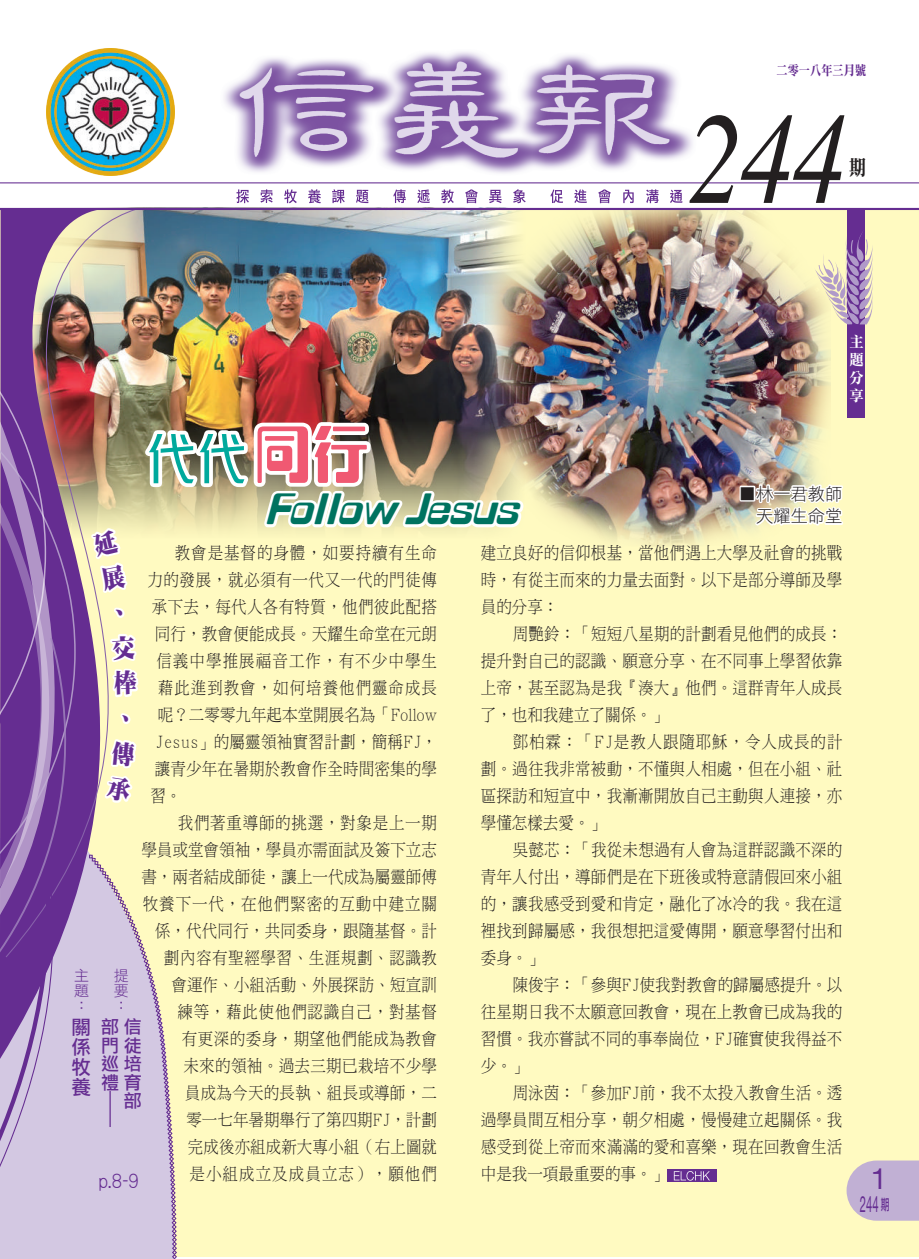
<style>
.page{position:relative;width:919px;height:1259px;background:#fff}
.page>*{position:absolute;margin:0;border:0;box-sizing:border-box;transform-origin:0 0}
.t1{font:italic 129.75px "Times";color:#231f20;scale:.83 1}
.t2{font:500 56.4px "M Elle HK";color:#00a99d;scale:.9 1}
.t3{font:italic 700 42.3px "M Computer HK";color:#007360;scale:.9 1}
.t4{font:29.25px "Helvetica Neue";color:#652d91}
.t5{font:22.5px "Helvetica Neue";color:#652d91;scale:.5 1}
.t6{font:21px "DF Li Song HK W7";color:#231f20;scale:.83 1}
.t7{font:19.95px "DF Li Hei HK W3";color:#652d91;scale:.9 1}
.t8{font:19.5px/20px "DF Li Hei HK W5";color:#652d91;text-align:justify}
.t9{font:18px/18.5px "DF Li Hei HK W5";color:#652d91;text-align:right}
.t10{font:18px "DF Li Hei HK W5";color:#652d91;scale:2 1}
.t11{font:17.25px/27px "DF Ming HK W3";letter-spacing:.015em;color:#231f20;text-align:justify;scale:.9 1}
.t12{font:17.25px "DF Ming HK W3";letter-spacing:.06em;color:#231f20;scale:.9 1}
.t13{font:17.25px "DF Ming HK W3";letter-spacing:.065em;color:#231f20;scale:.9 1}
.t14{font:17.25px "DF Ming HK W3";letter-spacing:.04em;color:#231f20;scale:.9 1}
.t15{font:17.25px "DF Ming HK W3";letter-spacing:.055em;color:#231f20;scale:.9 1}
.t16{font:17.25px "DF Ming HK W3";letter-spacing:.035em;color:#231f20;scale:.9 1}
.t17{font:17.25px "DF Ming HK W3";letter-spacing:.045em;color:#231f20;scale:.9 1}
.t18{font:17.25px "DF Ming HK W3";letter-spacing:.05em;color:#231f20;scale:.9 1}
.t19{font:17.25px/22.5px "DF Hei HK W3";color:#231f20;text-align:right}
.t20{font:15.15px/18.1px "DF Li Song HK W7";color:#fff;text-align:justify;scale:.95 1}
.t21{font:15px/15px "DF Li Hei HK W3";color:#652d91;text-align:justify}
.t22{font:13.5px "DF Li Song HK W7";color:#652d91;scale:.83 1}
.s1{font-family:"M Computer HK";font-weight:700;font-size:64.5px;color:#f05972}
.s2{font-family:"DF Li Hei HK W5";font-size:15px}
</style>
<div class="page">
<div style="left:0;top:208px;width:918px;height:1048px;background:#fffac1"></div>
<img style="left:29px;top:207px;width:500px;height:41px">
<img style="left:485px;top:210px;width:345px;height:336px">
<img style="left:224px;top:51px;width:469px;height:123px">
<img style="left:5px;top:210px;width:178px;height:477px">
<svg style="left:0;top:687px;width:86px;height:565px"></svg>
<svg style="left:0;top:379px;width:76px;height:585px"></svg>
<hr style="left:0;top:182px;width:918px;height:1px;background:#652d91">
<svg style="left:236px;top:189px;width:446px;height:14px"></svg>
<img style="left:47px;top:48px;width:127px;height:128px">
<svg style="left:846px;top:1160px;width:72px;height:60px"></svg>
<hr style="left:0;top:208px;width:918px;height:2px;background:#652d91">
<div style="left:847px;top:208px;width:18px;height:209px;background:#652d91"></div>
<svg style="left:814px;top:229px;width:58px;height:95px"></svg>
<div style="left:667px;top:1169px;width:49px;height:13px;background:#652d91"></div>
<svg style="left:673px;top:1171px;width:37px;height:9px"></svg>
<div style="left:739px;top:486px;width:16px;height:15px;border:3px solid #fff"></div>
<svg style="left:751px;top:471px;width:92px;height:58px"></svg>
<img style="left:86px;top:248px;width:441px;height:1011px">
<p class="t22" style="left:776px;top:63px;width:110px">二零一八年三月號</p>
<h1 class="t1" style="left:688px;top:47px;width:192px">244</h1>
<p class="t6" style="left:848px;top:156px;width:22px">期</p>
<p class="t20" style="left:849px;top:332px;width:16px">主題分享</p>
<h2 class="t2" style="left:146px;top:431px;width:250px">代代<span class="s1">同行</span></h2>
<h3 class="t3" style="left:265px;top:488px;width:294px">Follow Jesus</h3>
<p class="t19" style="left:738px;top:482px;width:105px">■林一君教師天耀生命堂</p>
<p class="t12" style="left:175px;top:543px;width:293px">教會是基督的身體，如要持續有生命</p>
<p class="t14" style="left:147px;top:570px;width:323px">力的發展，就必須有一代又一代的門徒傳</p>
<p class="t11" style="left:152px;top:592px;width:318px">承下去，每代人各有特質，他們彼此配搭</p>
<p class="t11" style="left:155px;top:619px;width:315px">同行，教會便能成長。天耀生命堂在元朗</p>
<p class="t13" style="left:156px;top:651px;width:313px">信義中學推展福音工作，有不少中學生</p>
<p class="t12" style="left:158px;top:678px;width:312px">藉此進到教會，如何培養他們靈命成長</p>
<p class="t11" style="left:158px;top:700px;width:311px">呢？二零零九年起本堂開展名為「Follow</p>
<p class="t11" style="left:156px;top:727px;width:313px">Jesus」的屬靈領袖實習計劃，簡稱FJ，</p>
<p class="t11" style="left:155px;top:754px;width:315px">讓青少年在暑期於教會作全時間密集的學</p>
<p class="t11" style="left:150px;top:781px;width:36px">習。</p>
<p class="t17" style="left:178px;top:813px;width:289px">我們著重導師的挑選，對象是上一期</p>
<p class="t11" style="left:141px;top:835px;width:330px">學員或堂會領袖，學員亦需面試及簽下立志</p>
<p class="t11" style="left:141px;top:862px;width:330px">書，兩者結成師徒，讓上一代成為屬靈師傅</p>
<p class="t15" style="left:143px;top:894px;width:328px">牧養下一代，在他們緊密的互動中建立關</p>
<p class="t11" style="left:155px;top:916px;width:315px">係，代代同行，共同委身，跟隨基督。計</p>
<p class="t16" style="left:164px;top:948px;width:305px">劃內容有聖經學習、生涯規劃、認識教</p>
<p class="t11" style="left:171px;top:970px;width:296px">會運作、小組活動、外展探訪、短宣訓</p>
<p class="t18" style="left:177px;top:1002px;width:290px">練等，藉此使他們認識自己，對基督</p>
<p class="t11" style="left:182px;top:1024px;width:285px">有更深的委身，期望他們能成為教會</p>
<p class="t11" style="left:183px;top:1051px;width:283px">未來的領袖。過去三期已栽培不少學</p>
<p class="t11" style="left:185px;top:1078px;width:281px">員成為今天的長執、組長或導師，二</p>
<p class="t11" style="left:186px;top:1105px;width:280px">零一七年暑期舉行了第四期FJ，計劃</p>
<p class="t11" style="left:188px;top:1132px;width:278px">完成後亦組成新大專小組（右上圖就</p>
<p class="t13" style="left:189px;top:1164px;width:276px">是小組成立及成員立志），願他們</p>
<p class="t21" style="left:74px;top:967px;width:16px">主題：</p>
<p class="t21" style="left:114px;top:967px;width:16px">提要：</p>
<p class="t9" style="left:101px;top:1017px;width:41px">部信門徒巡培禮育部</p>
<p class="t8" style="left:71px;top:1017px;width:20px">關係牧養</p>
<p class="t10" style="left:120px;top:1091px;width:20px;rotate:90deg">—</p>
<p class="t7" style="left:99px;top:1170px;width:46px">p.8-9</p>
<p class="t11" style="left:481px;top:538px;width:403px">建立良好的信仰根基，當他們遇上大學及社會的挑戰時，有從主而來的力量去面對。以下是部分導師及學員的分享：</p>
<p class="t11" style="left:481px;top:619px;width:403px;text-indent:32px">周艷鈴：「短短八星期的計劃看見他們的成長：提升對自己的認識、願意分享、在不同事上學習依靠上帝，甚至認為是我『湊大』他們。這群青年人成長了，也和我建立了關係。」</p>
<p class="t11" style="left:481px;top:727px;width:403px;text-indent:32px">鄧柏霖：「FJ是教人跟隨耶穌，令人成長的計劃。過往我非常被動，不懂與人相處，但在小組、社區探訪和短宣中，我漸漸開放自己主動與人連接，亦學懂怎樣去愛。」</p>
<p class="t11" style="left:481px;top:835px;width:403px;text-indent:32px">吳懿芯：「我從未想過有人會為這群認識不深的青年人付出，導師們是在下班後或特意請假回來小組的，讓我感受到愛和肯定，融化了冰冷的我。我在這裡找到歸屬感，我很想把這愛傳開，願意學習付出和委身。」</p>
<p class="t11" style="left:481px;top:970px;width:403px;text-indent:32px">陳俊宇：「參與FJ使我對教會的歸屬感提升。以往星期日我不太願意回教會，現在上教會已成為我的習慣。我亦嘗試不同的事奉崗位，FJ確實使我得益不少。」</p>
<p class="t11" style="left:481px;top:1078px;width:403px;text-indent:32px">周泳茵：「參加FJ前，我不太投入教會生活。透過學員間互相分享，朝夕相處，慢慢建立起關係。我感受到從上帝而來滿滿的愛和喜樂，現在回教會生活中是我一項最重要的事。」</p>
<h3 class="t4" style="left:870px;top:1157px;width:18px">1</h3>
<h3 class="t5" style="left:859px;top:1187px;width:62px">244 <span class="s2">期</span></h3>
</div>
